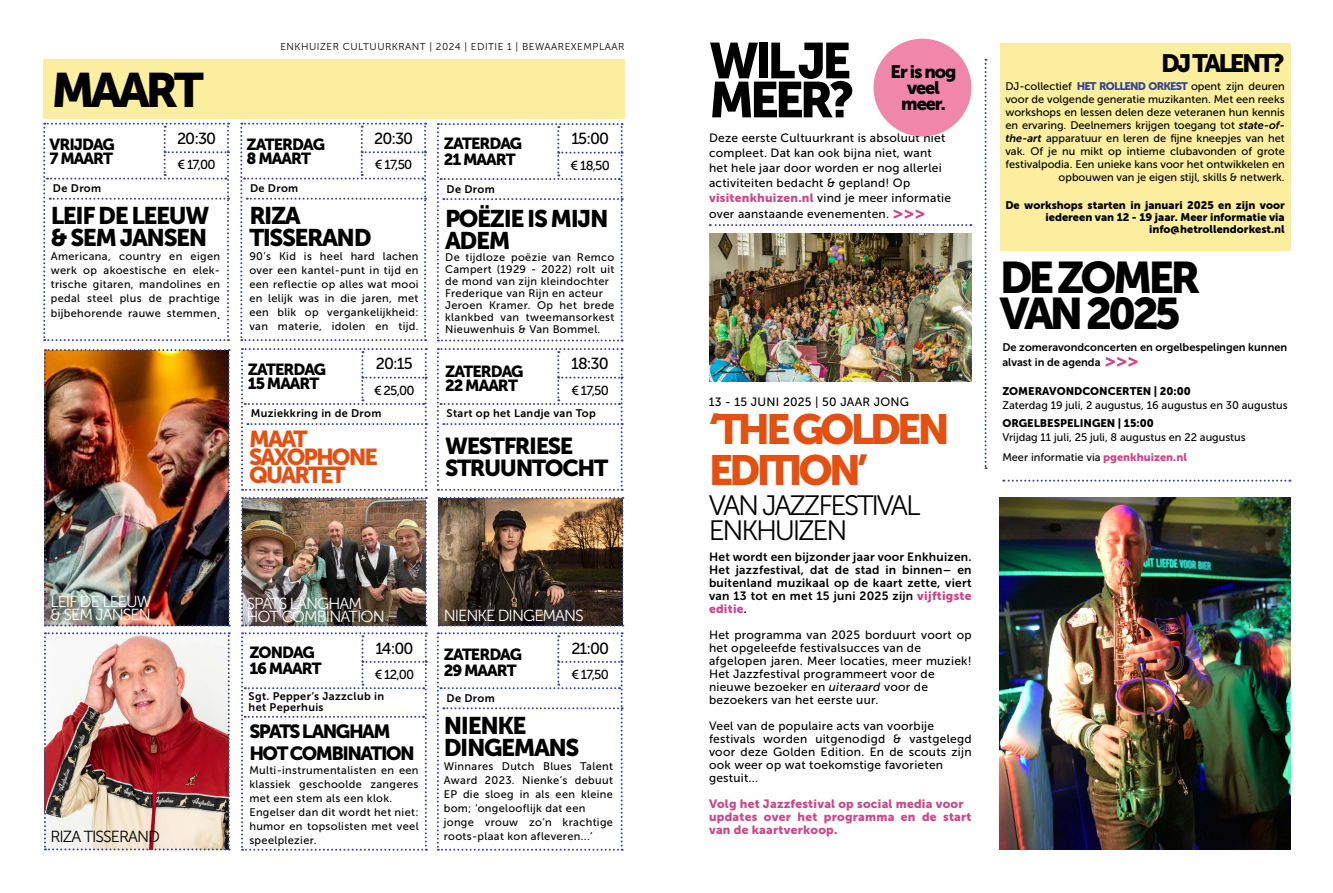
<style>
.page{position:relative;width:1333px;height:893px;background:#fff}
.page>*{position:absolute;margin:0;border:0;box-sizing:border-box;transform-origin:0 0}
.t1{font:50px/39px "Museo Sans 900";letter-spacing:-.09em;color:#000}
.t2{font:48px "Museo Sans 900";letter-spacing:-.09em;color:#000}
.t3{font:44px/36px "Museo Sans 900";letter-spacing:-.09em;color:#000}
.t4{font:42px/41px "Museo Sans 900";letter-spacing:-.1em;color:#e45012}
.t5{font:28px/25px "Museo Sans 300";letter-spacing:-.08em;color:#000}
.t6{font:25px "Museo Sans 900";letter-spacing:-.1em;color:#000}
.t7{font:24px/22px "Museo Sans 900";letter-spacing:-.06em;color:#000}
.t8{font:23px/22px "Museo Sans 900";letter-spacing:-.06em;color:#000}
.t9{font:23px/18px "Museo Sans 900";letter-spacing:-.09em;color:#e45012}
.t10{font:19px/22px "Museo Sans 900";letter-spacing:-.08em;color:#000}
.t11{font:18px/16px "Museo Sans 900";letter-spacing:-.06em;color:#000;text-align:center}
.t12{font:16px/14px "Museo Sans 900";letter-spacing:-.06em;color:#000}
.t13{font:16px/13px "Museo Sans 300";letter-spacing:-.06em;color:#fff}
.t14{font:16px "Museo Sans 500";letter-spacing:-.06em;color:#000}
.t15{font:16px "Museo Sans 300";letter-spacing:-.06em;color:#000}
.t16{font:13px "Museo Sans 500";letter-spacing:-.06em;color:#000}
.t17{font:12px/13px "Museo Sans 500";letter-spacing:.02em;color:#000}
.t18{font:12px/13px "Museo Sans 700";letter-spacing:.02em;color:#000;text-align:justify}
.t19{font:12px/13px "Museo Sans 900";letter-spacing:.02em;color:#cc4786}
.t20{font:11px/14px "Museo Sans 500";letter-spacing:.03em;color:#000}
.t21{font:11px/13px "Museo Sans 500";color:#000;text-align:right}
.t22{font:11px/12px "Museo Sans 900";color:#000;text-align:right}
.t23{font:11px/11px "Museo Sans 700";letter-spacing:.03em;color:#000}
.t24{font:11px/15px "Museo Sans 700";color:#000}
.t25{font:10px "Museo Sans 300";letter-spacing:.05em;color:#000}
.s1{font-family:"Museo Sans 700";font-size:12px}
.s2{font-family:"Museo Sans 900";color:#cc4786}
.s3{font-family:"Museo Sans 900";font-size:17px;color:#cc4786}
.s4{font-family:"Museo Sans 700";color:#000}
.s5{font-style:italic}
.s6{font-family:"Museo Sans 900";color:#3a4595}
.s7{font-family:"Museo Sans 700";font-style:italic}
.s8{font-family:"Museo Sans 900";font-size:18px;color:#cc4786}
</style>
<div class="page">
<div style="left:43px;top:59px;width:581px;height:59px;background:#fbee9e"></div>
<svg style="left:437px;top:123px;width:185px;height:218px"></svg>
<svg style="left:43px;top:123px;width:186px;height:218px"></svg>
<svg style="left:240px;top:123px;width:186px;height:218px"></svg>
<svg style="left:241px;top:348px;width:186px;height:143px"></svg>
<img style="left:241px;top:497px;width:186px;height:129px">
<svg style="left:437px;top:348px;width:185px;height:143px"></svg>
<div style="left:442px;top:434px;width:175px;height:54px;background:#fff"></div>
<svg style="left:437px;top:632px;width:185px;height:219px"></svg>
<img style="left:437px;top:497px;width:186px;height:129px">
<svg style="left:241px;top:632px;width:186px;height:219px"></svg>
<div style="left:48px;top:203px;width:175px;height:135px;background:#fff"></div>
<div style="left:246px;top:203px;width:175px;height:135px;background:#fff"></div>
<div style="left:441px;top:713px;width:175px;height:135px;background:#fff"></div>
<img style="left:44px;top:349px;width:186px;height:277px">
<img style="left:44px;top:632px;width:186px;height:218px">
<img style="left:709px;top:234px;width:262px;height:147px">
<img style="left:999px;top:497px;width:291px;height:353px">
<svg style="left:984px;top:59px;width:2px;height:410px"></svg>
<svg style="left:709px;top:224px;width:262px;height:2px"></svg>
<div style="left:999px;top:43px;width:291px;height:208px;background:#fbee9e"></div>
<div style="left:873px;top:39px;width:98px;height:97px;background:#f087aa;border-radius:50%"></div>
<svg style="left:1003px;top:480px;width:287px;height:2px"></svg>
<h2 class="t2" style="left:51px;top:63px;width:154px">MAART</h2>
<p class="t25" style="left:280px;top:41px;width:345px">ENKHUIZER CULTUURKRANT | 2024 | EDITIE 1 | BEWAAREXEMPLAAR</p>
<h3 class="t14" style="left:177px;top:130px;width:41px">20:30</h3>
<p class="t16" style="left:177px;top:158px;width:40px">€ 17,00</p>
<h3 class="t12" style="left:50px;top:137px;width:67px">VRIJDAG<br>7 MAART</h3>
<h3 class="t12" style="left:247px;top:137px;width:80px">ZATERDAG<br>8 MAART</h3>
<h3 class="t14" style="left:374px;top:130px;width:41px">20:30</h3>
<p class="t16" style="left:375px;top:158px;width:39px">€ 17,50</p>
<h3 class="t12" style="left:444px;top:135px;width:80px;line-height:16px">ZATERDAG<br>21 MAART</h3>
<h3 class="t14" style="left:571px;top:130px;width:39px">15:00</h3>
<p class="t16" style="left:570px;top:158px;width:41px">€ 18,50</p>
<p class="t23" style="left:53px;top:183px;width:50px">De Drom</p>
<p class="t23" style="left:250px;top:183px;width:50px">De Drom</p>
<p class="t23" style="left:446px;top:183px;width:50px">De Drom</p>
<h3 class="t7" style="left:51px;top:204px;width:160px">LEIF DE LEEUW &amp; SEM JANSEN</h3>
<p class="t20" style="left:51px;top:249px;width:171px;text-align:justify">Americana, country en eigen werk op akoestische en elek&shy;trische gitaren, mandolines en pedal steel plus de prachtige</p>
<p class="t20" style="left:51px;top:306px;width:171px">bijbehorende rauwe stemmen<span class="s1">.</span></p>
<h3 class="t7" style="left:249px;top:204px;width:124px">RIZA<br>TISSERAND</h3>
<p class="t20" style="left:249px;top:249px;width:171px;text-align:justify">90’s Kid is heel hard lachen over een kantel-punt in tijd en een reflectie op alles wat mooi en lelijk was in die jaren, met een blik op vergankelijkheid: van materie, idolen en tijd.</p>
<h3 class="t7" style="left:445px;top:207px;width:165px">POËZIE IS MIJN<br>ADEM</h3>
<p class="t20" style="left:445px;top:251px;width:171px;line-height:12px">De tijdloze poëzie van Remco<br>Campert (1929 - 2022) rolt uit de mond van zijn kleindochter<br>Frederique van Rijn en acteur<br>Jeroen Kramer. Op het brede klankbed van tweemansorkest<br>Nieuwenhuis &amp; Van Bommel.</p>
<h3 class="t14" style="left:376px;top:355px;width:38px">20:15</h3>
<p class="t16" style="left:374px;top:383px;width:42px">€ 25,00</p>
<h3 class="t12" style="left:248px;top:363px;width:80px">ZATERDAG<br>15 MAART</h3>
<h3 class="t12" style="left:445px;top:364px;width:80px">ZATERDAG<br>22 MAART</h3>
<h3 class="t14" style="left:571px;top:355px;width:39px">18:30</h3>
<p class="t16" style="left:571px;top:383px;width:39px">€ 17,50</p>
<h3 class="t13" style="left:50px;top:595px;width:103px">LEIF DE LEEUW &amp; SEM JANSEN</h3>
<h3 class="t15" style="left:50px;top:828px;width:111px">RIZA TISSERAND</h3>
<p class="t23" style="left:251px;top:408px;width:132px">Muziekkring in de Drom</p>
<h3 class="t9" style="left:249px;top:430px;width:130px">MAAT<br>SAXOPHONE<br>QUARTET</h3>
<p class="t23" style="left:446px;top:408px;width:151px">Start op het Landje van Top</p>
<h3 class="t8" style="left:445px;top:435px;width:165px">WESTFRIESE<br>STRUUNTOCHT</h3>
<h3 class="t13" style="left:246px;top:597px;width:140px">SPATS LANGHAM<br>HOT COMBINATION</h3>
<h3 class="t12" style="left:249px;top:645px;width:74px;line-height:16px">ZONDAG<br>16 MAART</h3>
<h3 class="t14" style="left:375px;top:639px;width:40px">14:00</h3>
<p class="t16" style="left:374px;top:667px;width:41px">€ 12,00</p>
<p class="t23" style="left:249px;top:691px;width:137px">Sgt. Pepper’s Jazzclub in het Peperhuis</p>
<h3 class="t10" style="left:249px;top:721px;width:167px">SPATS LANGHAM<br>HOT COMBINATION</h3>
<p class="t20" style="left:249px;top:764px;width:171px">Multi-instrumentalisten en een klassiek geschoolde zangeres met een stem als een klok.<br>Engelser dan dit wordt het niet: humor en topsolisten met veel speelplezier.</p>
<h3 class="t13" style="left:444px;top:609px;width:141px">NIENKE DINGEMANS</h3>
<h3 class="t12" style="left:444px;top:646px;width:80px;line-height:16px">ZATERDAG<br>29 MAART</h3>
<p class="t23" style="left:446px;top:692px;width:50px">De Drom</p>
<h3 class="t14" style="left:571px;top:639px;width:39px">21:00</h3>
<p class="t16" style="left:571px;top:667px;width:39px">€ 17,50</p>
<h3 class="t7" style="left:444px;top:715px;width:137px">NIENKE<br>DINGEMANS</h3>
<p class="t20" style="left:444px;top:760px;width:171px">Winnares Dutch Blues Talent<br>Award 2023. Nienke’s debuut<br>EP die sloeg in als een kleine bom; ‘ongelooflijk dat een jonge vrouw zo’n krachtige roots-plaat kon afleveren...’</p>
<h1 class="t1" style="left:709px;top:41px;width:147px">WIL JE<br>MEER?</h1>
<h3 class="t11" style="left:890px;top:64px;width:68px">Er is nog veel meer.</h3>
<p class="t17" style="left:709px;top:130px;width:244px;line-height:15.2px">Deze eerste Cultuurkrant is absoluut niet compleet. Dat kan ook bijna niet, want het hele jaar door worden er nog allerlei activiteiten bedacht &amp; gepland! Op <span class="s2">visitenkhuizen.nl</span> vind je meer informatie over aanstaande evenementen. <span class="s3">&gt;&gt;&gt;</span></p>
<p class="t17" style="left:708px;top:395px;width:202px">13 - 15 JUNI 2025 | 50 JAAR JONG</p>
<h3 class="t4" style="left:708px;top:409px;width:242px">‘THE GOLDEN<br>EDITION’</h3>
<h3 class="t5" style="left:708px;top:493px;width:213px">VAN JAZZFESTIVAL<br>ENKHUIZEN</h3>
<p class="t18" style="left:709px;top:551px;width:264px">Het wordt een bijzonder jaar voor Enkhuizen.<br>Het jazzfestival, dat de stad in binnen– en buitenland muzikaal op de kaart zette, viert van 13 tot en met 15 juni 2025 zijn <span class="s2">vijftigste</span></p>
<p class="t19" style="left:709px;top:603px;width:39px">editie<span class="s4">.</span></p>
<p class="t17" style="left:709px;top:629px;width:264px">Het programma van 2025 borduurt voort op het opgeleefde festivalsucces van de afgelopen jaren. Meer locaties, meer muziek!<br>Het Jazzfestival programmeert voor de nieuwe bezoeker en <span class="s5">uiteraard</span> voor de bezoekers van het eerste uur.</p>
<p class="t17" style="left:709px;top:720px;width:264px">Veel van de populaire acts van voorbije festivals worden uitgenodigd &amp; vastgelegd voor deze Golden Edition. En de scouts zijn ook weer op wat toekomstige favorieten gestuit...</p>
<p class="t19" style="left:709px;top:798px;width:264px">Volg het Jazzfestival op social media voor updates over het programma en de start van de kaartverkoop.</p>
<h3 class="t6" style="left:1160px;top:49px;width:125px">DJ TALENT?</h3>
<p class="t21" style="left:1005px;top:80px;width:281px">DJ-collectief <span class="s6">HET ROLLEND ORKEST</span> opent zijn deuren voor de volgende generatie muzikanten. Met een reeks workshops en lessen delen deze veteranen hun kennis en ervaring. Deelnemers krijgen toegang tot <span class="s7">state-of&shy;the-art</span> apparatuur en leren de fijne kneepjes van het vak. Of je nu mikt op intieme clubavonden of grote festivalpodia. Een unieke kans voor het ontwikkelen en opbouwen van je eigen stijl, skills &amp; netwerk.</p>
<p class="t22" style="left:1005px;top:199px;width:281px">De workshops starten in januari 2025 en zijn voor iedereen van 12 - 19 jaar. Meer informatie via info@hetrollendorkest.nl</p>
<h3 class="t3" style="left:999px;top:260px;width:202px">DE ZOMER<br>VAN 2025</h3>
<p class="t24" style="left:1002px;top:340px;width:286px">De zomeravondconcerten en orgelbespelingen kunnen alvast in de agenda <span class="s8">&gt;&gt;&gt;</span></p>
<p class="t22" style="left:1002px;top:385px;width:190px">ZOMERAVONDCONCERTEN | 20:00</p>
<p class="t21" style="left:1002px;top:399px;width:287px">Zaterdag 19 juli, 2 augustus, 16 augustus en 30 augustus</p>
<p class="t22" style="left:1002px;top:417px;width:153px">ORGELBESPELINGEN | 15:00</p>
<p class="t21" style="left:1002px;top:427px;width:245px;line-height:20px;text-align:left">Vrijdag 11 juli, 25 juli, 8 augustus en 22 augustus<br>Meer informatie via <span class="s2">pgenkhuizen.nl</span></p>
</div>
